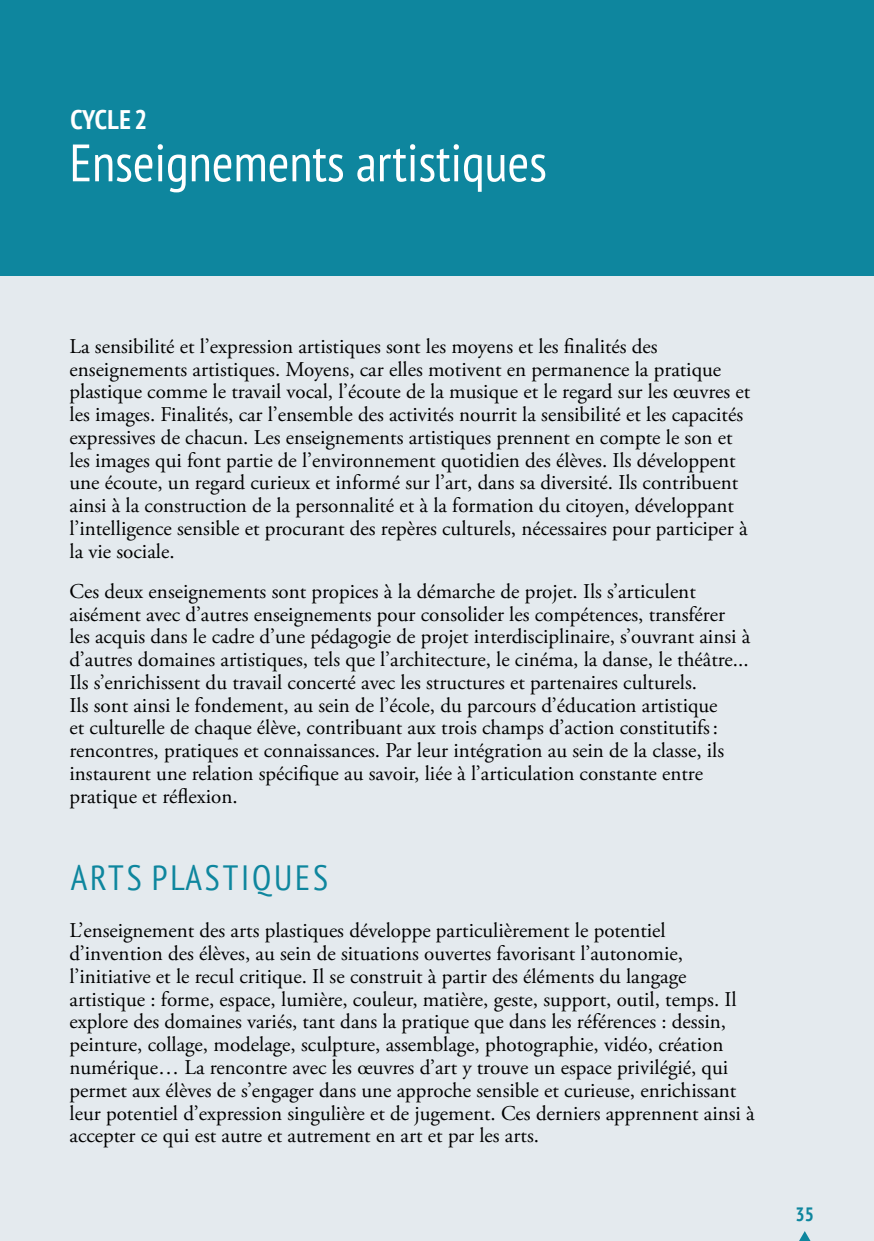
<style>
.page{position:relative;width:874px;height:1241px;background:#fff}
.page>*{position:absolute;margin:0;border:0;box-sizing:border-box;transform-origin:0 0}
.t1{font:condensed 52.5px "PT Sans";color:#fff}
.t2{font:condensed 35px "PT Sans";letter-spacing:.08em;color:#0e869e}
.t3{font:700 condensed 26.78px "PT Sans";color:#fff}
.t4{font:21px/22.8px "Adobe Garamond Pro";color:#000}
.t5{font:700 condensed 19.25px "PT Sans";color:#0e869e}
</style>
<div class="page">
<div style="left:0;top:0;width:873px;height:1240px;background:#e4eaee"></div>
<svg style="left:799px;top:1231px;width:11px;height:9px"></svg>
<div style="left:0;top:0;width:873px;height:276px;background:#0e869e"></div>
<p class="t3" style="left:71px;top:105px;width:78px">CYCLE 2</p>
<h1 class="t1" style="left:69px;top:134px;width:478px">Enseignements artistiques</h1>
<p class="t4" style="left:69px;top:335px;width:682px">La sensibilité et l’expression artistiques sont les moyens et les finalités des enseignements artistiques. Moyens, car elles motivent en permanence la pratique plastique comme le travail vocal, l’écoute de la musique et le regard sur les œuvres et les images. Finalités, car l’ensemble des activités nourrit la sensibilité et les capacités expressives de chacun. Les enseignements artistiques prennent en compte le son et les images qui font partie de l’environnement quotidien des élèves. Ils développent une écoute, un regard curieux et informé sur l’art, dans sa diversité. Ils contribuent ainsi à la construction de la personnalité et à la formation du citoyen, développant l’intelligence sensible et procurant des repères culturels, nécessaires pour participer à la vie sociale.</p>
<p class="t4" style="left:69px;top:580px;width:682px">Ces deux enseignements sont propices à la démarche de projet. Ils s’articulent aisément avec d’autres enseignements pour consolider les compétences, transférer les acquis dans le cadre d’une pédagogie de projet interdisciplinaire, s’ouvrant ainsi à d’autres domaines artistiques, tels que l’architecture, le cinéma, la danse, le théâtre...<br>Ils s’enrichissent du travail concerté avec les structures et partenaires culturels.<br>Ils sont ainsi le fondement, au sein de l’école, du parcours d’éducation artistique<br>et culturelle de chaque élève, contribuant aux trois champs d’action constitutifs : rencontres, pratiques et connaissances. Par leur intégration au sein de la classe, ils instaurent une relation spécifique au savoir, liée à l’articulation constante entre pratique et réflexion.</p>
<h2 class="t2" style="left:71px;top:858px;width:258px">ARTS PLASTIQUES</h2>
<p class="t4" style="left:69px;top:920px;width:686px">L’enseignement des arts plastiques développe particulièrement le potentiel d’invention des élèves, au sein de situations ouvertes favorisant l’autonomie, l’initiative et le recul critique. Il se construit à partir des éléments du langage artistique : forme, espace, lumière, couleur, matière, geste, support, outil, temps. Il explore des domaines variés, tant dans la pratique que dans les références : dessin, peinture, collage, modelage, sculpture, assemblage, photographie, vidéo, création numérique… La rencontre avec les œuvres d’art y trouve un espace privilégié, qui permet aux élèves de s’engager dans une approche sensible et curieuse, enrichissant leur potentiel d’expression singulière et de jugement. Ces derniers apprennent ainsi à accepter ce qui est autre et autrement en art et par les arts.</p>
<p class="t5" style="left:795px;top:1203px;width:20px">35</p>
</div>
